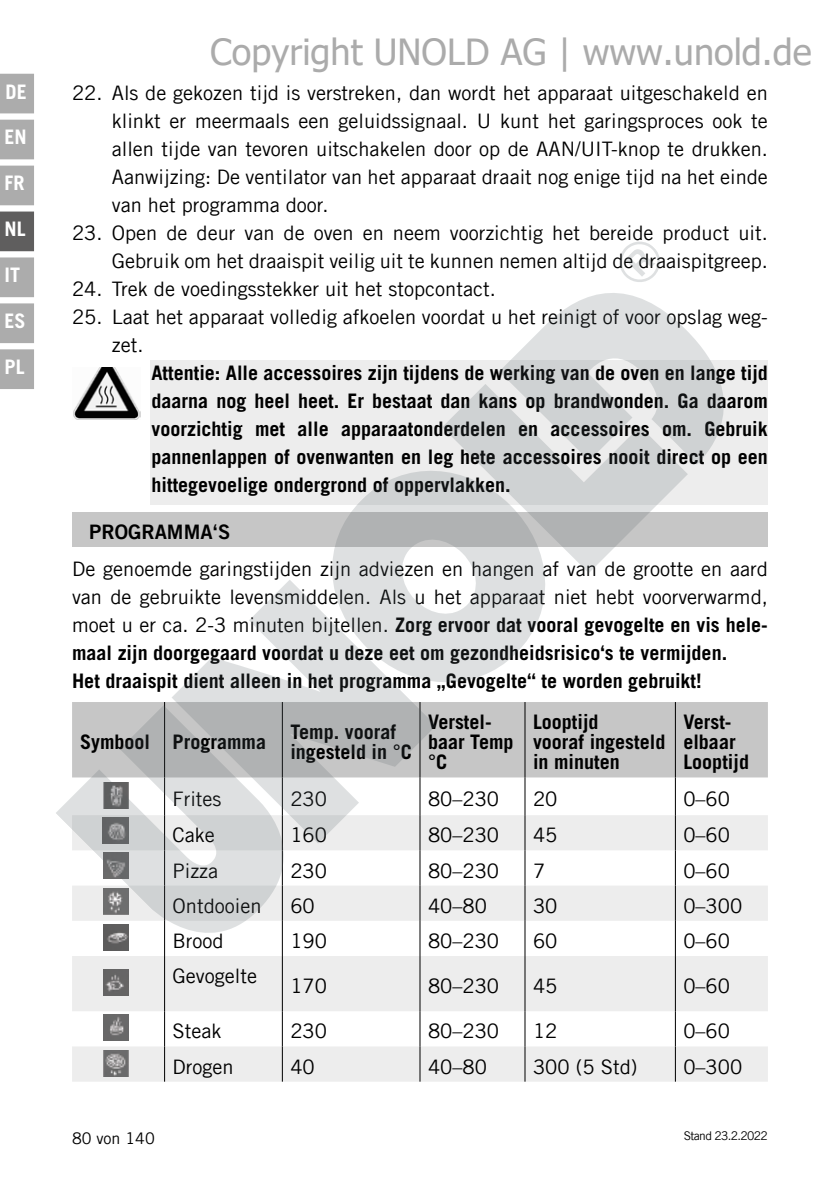
<style>
.page{position:relative;width:840px;height:1191px;background:#fff}
.page>*{position:absolute;margin:0;border:0;box-sizing:border-box;transform-origin:0 0}
.t1{font:36px "Tahoma";color:#ababab}
.t2{font:700 20px/28px "Trade Gothic LT Com";color:#000}
.t3{font:20px/28px "Trade Gothic LT Com";color:#000;text-align:justify}
.t4{font:700 20px "Trade Gothic LT Com";color:#fff}
.t5{font:20px "Trade Gothic LT Com Bd 2";color:#000}
.t6{font:16px "Trade Gothic LT Com";color:#000}
.t7{font:12px "Trade Gothic LT Com";letter-spacing:-.055em;color:#000}
.s1{font-weight:400}
</style>
<div class="page">
<div style="left:0;top:74px;width:34px;height:39px;background:#acacac"></div>
<div style="left:0;top:120px;width:34px;height:39px;background:#acacac"></div>
<div style="left:0;top:166px;width:34px;height:39px;background:#acacac"></div>
<div style="left:0;top:211px;width:34px;height:40px;background:#5f5e5e"></div>
<div style="left:0;top:257px;width:34px;height:40px;background:#acacac"></div>
<div style="left:0;top:303px;width:34px;height:40px;background:#acacac"></div>
<div style="left:0;top:349px;width:34px;height:40px;background:#acacac"></div>
<div style="left:150px;top:361px;width:617px;height:144px;background:#ededed"></div>
<img style="left:73px;top:368px;width:67px;height:51px">
<div style="left:72px;top:512px;width:695px;height:34px;background:#c6c6c6"></div>
<div style="left:436px;top:702px;width:331px;height:75px;background:#c6c6c6"></div>
<svg style="left:72px;top:815px;width:695px;height:266px;fill:#ededed"></svg>
<hr style="left:524px;top:702px;width:1px;height:75px;background:#000">
<hr style="left:674px;top:702px;width:1px;height:75px;background:#000">
<hr style="left:524px;top:777px;width:1px;height:38px;background:#000">
<hr style="left:674px;top:777px;width:1px;height:38px;background:#000">
<hr style="left:419px;top:815px;width:1px;height:35px;background:#000">
<hr style="left:524px;top:815px;width:1px;height:35px;background:#000">
<hr style="left:674px;top:815px;width:1px;height:35px;background:#000">
<hr style="left:419px;top:850px;width:1px;height:35px;background:#000">
<hr style="left:524px;top:850px;width:1px;height:35px;background:#000">
<hr style="left:674px;top:850px;width:1px;height:35px;background:#000">
<hr style="left:419px;top:885px;width:1px;height:35px;background:#000">
<hr style="left:524px;top:885px;width:1px;height:35px;background:#000">
<hr style="left:674px;top:885px;width:1px;height:35px;background:#000">
<hr style="left:419px;top:920px;width:1px;height:36px;background:#000">
<hr style="left:524px;top:920px;width:1px;height:36px;background:#000">
<hr style="left:674px;top:920px;width:1px;height:36px;background:#000">
<hr style="left:164px;top:956px;width:1px;height:55px;background:#000">
<hr style="left:282px;top:956px;width:1px;height:55px;background:#000">
<hr style="left:419px;top:956px;width:1px;height:55px;background:#000">
<hr style="left:524px;top:956px;width:1px;height:55px;background:#000">
<hr style="left:674px;top:956px;width:1px;height:55px;background:#000">
<hr style="left:164px;top:1011px;width:1px;height:35px;background:#000">
<hr style="left:282px;top:1011px;width:1px;height:35px;background:#000">
<hr style="left:419px;top:1011px;width:1px;height:35px;background:#000">
<hr style="left:524px;top:1011px;width:1px;height:35px;background:#000">
<hr style="left:674px;top:1011px;width:1px;height:35px;background:#000">
<hr style="left:164px;top:1046px;width:1px;height:35px;background:#000">
<hr style="left:282px;top:1046px;width:1px;height:35px;background:#000">
<hr style="left:419px;top:1046px;width:1px;height:35px;background:#000">
<hr style="left:524px;top:1046px;width:1px;height:35px;background:#000">
<hr style="left:674px;top:1046px;width:1px;height:35px;background:#000">
<img style="left:103px;top:969px;width:26px;height:26px">
<img style="left:103px;top:1014px;width:26px;height:26px">
<img style="left:103px;top:1050px;width:26px;height:26px">
<svg style="left:543px;top:293px;width:215px;height:182px"></svg>
<svg style="left:442px;top:328px;width:245px;height:245px"></svg>
<svg style="left:290px;top:428px;width:297px;height:297px"></svg>
<svg style="left:172px;top:579px;width:264px;height:265px"></svg>
<svg style="left:56px;top:702px;width:260px;height:261px"></svg>
<svg style="left:619px;top:241px;width:41px;height:41px"></svg>
<p class="t4" style="left:6px;top:80px;width:23px">DE</p>
<p class="t4" style="left:5px;top:125px;width:24px">EN</p>
<p class="t4" style="left:5px;top:171px;width:22px">FR</p>
<p class="t4" style="left:5px;top:217px;width:23px">NL</p>
<p class="t4" style="left:5px;top:262px;width:17px">IT</p>
<p class="t4" style="left:5px;top:308px;width:23px">ES</p>
<p class="t4" style="left:5px;top:354px;width:22px">PL</p>
<h1 class="t1" style="left:210px;top:27px;width:602px">Copyright UNOLD AG | www.unold.de</h1>
<p class="t3" style="left:112px;top:79px;width:657px;text-indent:-40px">22. Als de gekozen tijd is verstreken, dan wordt het apparaat uitgeschakeld en klinkt er meermaals een geluidssignaal. U kunt het garingsproces ook te allen tijde van tevoren uitschakelen door op de AAN/UIT-knop te drukken.<br>Aanwijzing: De ventilator van het apparaat draait nog enige tijd na het einde van het programma door.</p>
<p class="t3" style="left:72px;top:219px;width:697px;text-align:right">23. Open de deur van de oven en neem voorzichtig het bereide product uit.<br>Gebruik om het draaispit veilig uit te kunnen nemen altijd de draaispitgreep.</p>
<p class="t3" style="left:72px;top:275px;width:425px">24. Trek de voedingsstekker uit het stopcontact.</p>
<p class="t3" style="left:112px;top:303px;width:657px;text-indent:-40px">25. Laat het apparaat volledig afkoelen voordat u het reinigt of voor opslag weg&shy;zet.</p>
<p class="t2" style="left:151px;top:359px;width:617px;text-align:justify">Attentie: Alle accessoires zijn tijdens de werking van de oven en lange tijd daarna nog heel heet. Er bestaat dan kans op brandwonden. Ga daarom voorzichtig met alle apparaatonderdelen en accessoires om. Gebruik pannenlappen of ovenwanten en leg hete accessoires nooit direct op een hittegevoelige ondergrond of oppervlakken.</p>
<p class="t5" style="left:89px;top:519px;width:143px">PROGRAMMA‘S</p>
<p class="t2" style="left:72px;top:555px;width:697px"><span class="s1">De genoemde garingstijden zijn adviezen en hangen af van de grootte en aard van de gebruikte levensmiddelen. Als u het apparaat niet hebt voorverwarmd, moet u er ca. 2-3 minuten bijtellen.</span> Zorg ervoor dat vooral gevogelte en vis hele&shy;maal zijn doorgegaard voordat u deze eet om gezondheidsrisico‘s te vermijden.<br>Het draaispit dient alleen in het programma „Gevogelte“ te worden gebruikt!</p>
<p class="t2" style="left:80px;top:728px;width:187px">Symbool Programma</p>
<p class="t2" style="left:290px;top:722px;width:123px;line-height:20px">Temp. vooraf ingesteld in °C</p>
<p class="t2" style="left:428px;top:712px;width:87px;line-height:20px">Verstel&shy;baar Temp °C</p>
<p class="t2" style="left:532px;top:712px;width:134px;line-height:20px">Looptijd<br>vooraf ingesteld in minuten</p>
<p class="t2" style="left:683px;top:712px;width:67px;line-height:20px">Verst&shy;elbaar<br>Looptijd</p>
<p class="t3" style="left:172px;top:784px;width:50px">Frites</p>
<p class="t3" style="left:290px;top:784px;width:38px">230</p>
<p class="t3" style="left:428px;top:784px;width:73px">80–230</p>
<p class="t3" style="left:532px;top:784px;width:26px">20</p>
<p class="t3" style="left:683px;top:784px;width:48px">0–60</p>
<p class="t3" style="left:172px;top:821px;width:44px">Cake</p>
<p class="t3" style="left:290px;top:821px;width:38px">160</p>
<p class="t3" style="left:428px;top:821px;width:73px">80–230</p>
<p class="t3" style="left:532px;top:821px;width:26px">45</p>
<p class="t3" style="left:683px;top:821px;width:48px">0–60</p>
<p class="t3" style="left:172px;top:856px;width:47px">Pizza</p>
<p class="t3" style="left:290px;top:856px;width:38px">230</p>
<p class="t3" style="left:428px;top:856px;width:73px">80–230</p>
<p class="t3" style="left:532px;top:856px;width:14px">7</p>
<p class="t3" style="left:683px;top:856px;width:48px">0–60</p>
<p class="t3" style="left:172px;top:891px;width:90px">Ontdooien</p>
<p class="t3" style="left:290px;top:891px;width:26px">60</p>
<p class="t3" style="left:428px;top:891px;width:60px">40–80</p>
<p class="t3" style="left:532px;top:891px;width:26px">30</p>
<p class="t3" style="left:683px;top:891px;width:60px">0–300</p>
<p class="t3" style="left:172px;top:926px;width:53px">Brood</p>
<p class="t3" style="left:290px;top:926px;width:38px">190</p>
<p class="t3" style="left:428px;top:926px;width:73px">80–230</p>
<p class="t3" style="left:532px;top:926px;width:26px">60</p>
<p class="t3" style="left:683px;top:926px;width:48px">0–60</p>
<p class="t3" style="left:172px;top:962px;width:86px">Gevogelte</p>
<p class="t3" style="left:290px;top:972px;width:38px">170</p>
<p class="t3" style="left:428px;top:972px;width:73px">80–230</p>
<p class="t3" style="left:532px;top:972px;width:26px">45</p>
<p class="t3" style="left:683px;top:972px;width:48px">0–60</p>
<p class="t3" style="left:172px;top:1017px;width:50px">Steak</p>
<p class="t3" style="left:290px;top:1017px;width:38px">230</p>
<p class="t3" style="left:428px;top:1017px;width:73px">80–230</p>
<p class="t3" style="left:532px;top:1017px;width:26px">12</p>
<p class="t3" style="left:683px;top:1017px;width:48px">0–60</p>
<p class="t3" style="left:172px;top:1052px;width:63px">Drogen</p>
<p class="t3" style="left:290px;top:1052px;width:26px">40</p>
<p class="t3" style="left:428px;top:1052px;width:60px">40–80</p>
<p class="t3" style="left:532px;top:1052px;width:106px">300 (5 Std)</p>
<p class="t3" style="left:683px;top:1052px;width:60px">0–300</p>
<p class="t6" style="left:72px;top:1128px;width:84px">80 von 140</p>
<p class="t7" style="left:683px;top:1128px;width:85px">Stand 23.2.2022</p>
</div>
